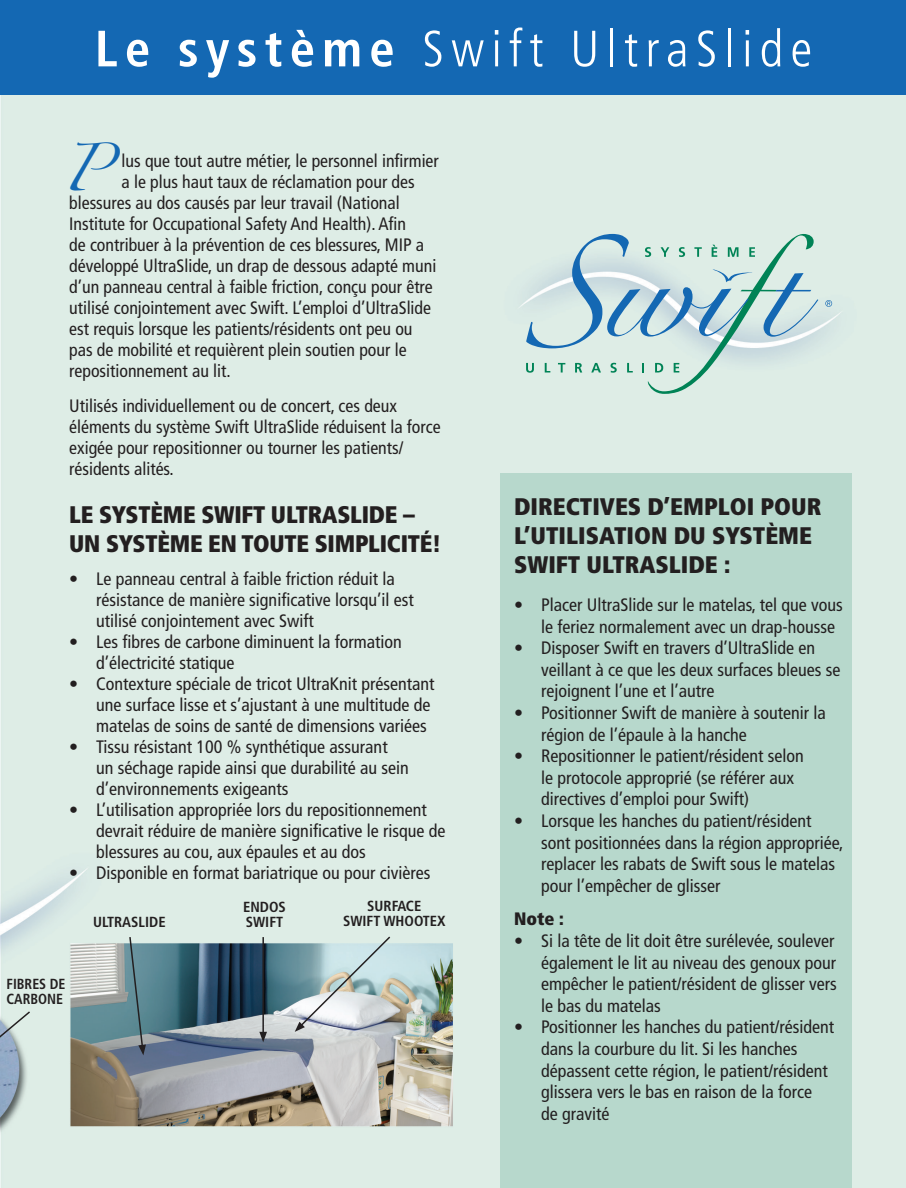
<style>
.page{position:relative;width:906px;height:1188px;background:#fff}
.page>*{position:absolute;margin:0;border:0;box-sizing:border-box;transform-origin:0 0}
.t1{font:300 condensed 51px "Frutiger";letter-spacing:.14em;color:#fff}
.t2{font:42.6px "Zapfino";color:#1468b3}
.t3{font:900 condensed 24px/28.8px "Frutiger";letter-spacing:-.005em;color:#231f20}
.t4{font:condensed 18px/21.6px "Frutiger";color:#231f20}
.t5{font:900 condensed 18px "Frutiger";color:#231f20}
.t6{font:700 condensed 14.7px "Frutiger";color:#231f20}
.t7{font:700 condensed 14.7px/15px "Frutiger";color:#231f20;scale:.95 1}
.t8{font:12.15px/14.5px "Frutiger";color:#231f20}
.s1{font-weight:700}
</style>
<div class="page">
<img style="left:32px;top:94px;width:873px;height:1094px">
<div style="left:500px;top:473px;width:351px;height:715px;background:#b7d8cc"></div>
<svg style="left:128px;top:935px;width:18px;height:120px;background:#688992"></svg>
<hr style="left:262px;top:937px;width:2px;height:97px;background:#231f20">
<svg style="left:259px;top:1032px;width:8px;height:10px"></svg>
<svg style="left:0;top:0;width:32px;height:1188px;background:#d7e6e2"></svg>
<svg style="left:294px;top:935px;width:97px;height:97px;background:#bbccce"></svg>
<div style="left:1px;top:0;width:904px;height:94px;background:#1468b3"></div>
<svg style="left:825px;top:300px;width:6px;height:7px"></svg>
<svg style="left:526px;top:234px;width:292px;height:160px;background:#c2dbdb"></svg>
<p class="t1" style="left:95px;top:20px;width:718px"><span class="s1">Le système</span> Swift UltraSlide</p>
<p class="t2" style="left:62px;top:150px;width:46px">P</p>
<p class="t4" style="left:121px;top:150px;width:318px">lus que tout autre métier, le personnel infirmier</p>
<p class="t4" style="left:121px;top:171px;width:294px">a le plus haut taux de réclamation pour des</p>
<p class="t4" style="left:69px;top:192px;width:332px">blessures au dos causés par leur travail (National</p>
<p class="t4" style="left:69px;top:213px;width:338px">Institute for Occupational Safety And Health). Afin</p>
<p class="t4" style="left:69px;top:234px;width:356px">de contribuer à la prévention de ces blessures, MIP a</p>
<p class="t4" style="left:69px;top:255px;width:368px">développé UltraSlide, un drap de dessous adapté muni</p>
<p class="t4" style="left:69px;top:276px;width:365px">d’un panneau central à faible friction, conçu pour être</p>
<p class="t4" style="left:69px;top:297px;width:363px">utilisé conjointement avec Swift. L’emploi d’UltraSlide</p>
<p class="t4" style="left:69px;top:318px;width:344px">est requis lorsque les patients/résidents ont peu ou</p>
<p class="t4" style="left:69px;top:339px;width:339px">pas de mobilité et requièrent plein soutien pour le</p>
<p class="t4" style="left:69px;top:360px;width:163px">repositionnement au lit.</p>
<p class="t4" style="left:69px;top:395px;width:372px;line-height:21px">Utilisés individuellement ou de concert, ces deux éléments du système Swift UltraSlide réduisent la force exigée pour repositionner ou tourner les patients/ résidents alités.</p>
<p class="t3" style="left:69px;top:500px;width:373px">LE SYSTÈME SWIFT ULTRASLIDE –<br>UN SYSTÈME EN TOUTE SIMPLICITÉ!</p>
<p class="t4" style="left:96px;top:568px;width:319px;line-height:21px;text-indent:-27px">• Le panneau central à faible friction réduit la résistance de manière significative lorsqu’il est utilisé conjointement avec Swift</p>
<p class="t4" style="left:96px;top:631px;width:307px;line-height:21px;text-indent:-27px">• Les fibres de carbone diminuent la formation d’électricité statique</p>
<p class="t4" style="left:96px;top:673px;width:339px;line-height:21px;text-indent:-27px">• Contexture spéciale de tricot UltraKnit présentant une surface lisse et s’ajustant à une multitude de matelas de soins de santé de dimensions variées</p>
<p class="t4" style="left:96px;top:736px;width:314px;line-height:21px;text-indent:-27px">• Tissu résistant 100 % synthétique assurant un séchage rapide ainsi que durabilité au sein d’environnements exigeants</p>
<p class="t4" style="left:96px;top:799px;width:350px;line-height:21px;text-indent:-27px">• L’utilisation appropriée lors du repositionnement devrait réduire de manière significative le risque de blessures au cou, aux épaules et au dos</p>
<p class="t4" style="left:69px;top:862px;width:362px">• Disponible en format bariatrique ou pour civières</p>
<p class="t8" style="left:93px;top:545px;width:95px">4 colour process:</p>
<p class="t8" style="left:93px;top:574px;width:40px">GREEN<br>C-100</p>
<p class="t8" style="left:93px;top:617px;width:27px">Y-79<br>K-27</p>
<p class="t7" style="left:7px;top:976px;width:64px">FIBRES DE<br>CARBONE</p>
<p class="t6" style="left:93px;top:913px;width:74px">ULTRASLIDE</p>
<p class="t6" style="left:243px;top:898px;width:44px">ENDOS</p>
<p class="t6" style="left:246px;top:913px;width:39px">SWIFT</p>
<p class="t6" style="left:367px;top:898px;width:56px">SURFACE</p>
<p class="t6" style="left:343px;top:913px;width:104px">SWIFT WHOOTEX</p>
<p class="t3" style="left:514px;top:492px;width:309px">DIRECTIVES D’EMPLOI POUR<br>L’UTILISATION DU SYSTÈME<br>SWIFT ULTRASLIDE :</p>
<p class="t4" style="left:541px;top:594px;width:303px;text-indent:-27px">• Placer UltraSlide sur le matelas, tel que vous le feriez normalement avec un drap-housse</p>
<p class="t4" style="left:541px;top:637px;width:301px;text-indent:-27px">• Disposer Swift en travers d’UltraSlide en veillant à ce que les deux surfaces bleues se rejoignent l’une et l’autre</p>
<p class="t4" style="left:541px;top:702px;width:286px;text-indent:-27px">• Positionner Swift de manière à soutenir la région de l’épaule à la hanche</p>
<p class="t4" style="left:541px;top:745px;width:264px;text-indent:-27px">• Repositionner le patient/résident selon le protocole approprié (se référer aux directives d’emploi pour Swift)</p>
<p class="t4" style="left:541px;top:810px;width:304px;text-indent:-27px">• Lorsque les hanches du patient/résident sont positionnées dans la région appropriée, replacer les rabats de Swift sous le matelas pour l’empêcher de glisser</p>
<p class="t5" style="left:514px;top:908px;width:51px">Note :</p>
<p class="t4" style="left:541px;top:930px;width:297px;text-indent:-27px">• Si la tête de lit doit être surélevée, soulever également le lit au niveau des genoux pour empêcher le patient/résident de glisser vers le bas du matelas</p>
<p class="t4" style="left:541px;top:1017px;width:294px;text-indent:-27px">• Positionner les hanches du patient/résident dans la courbure du lit. Si les hanches dépassent cette région, le patient/résident glissera vers le bas en raison de la force<br>de gravité</p>
</div>
